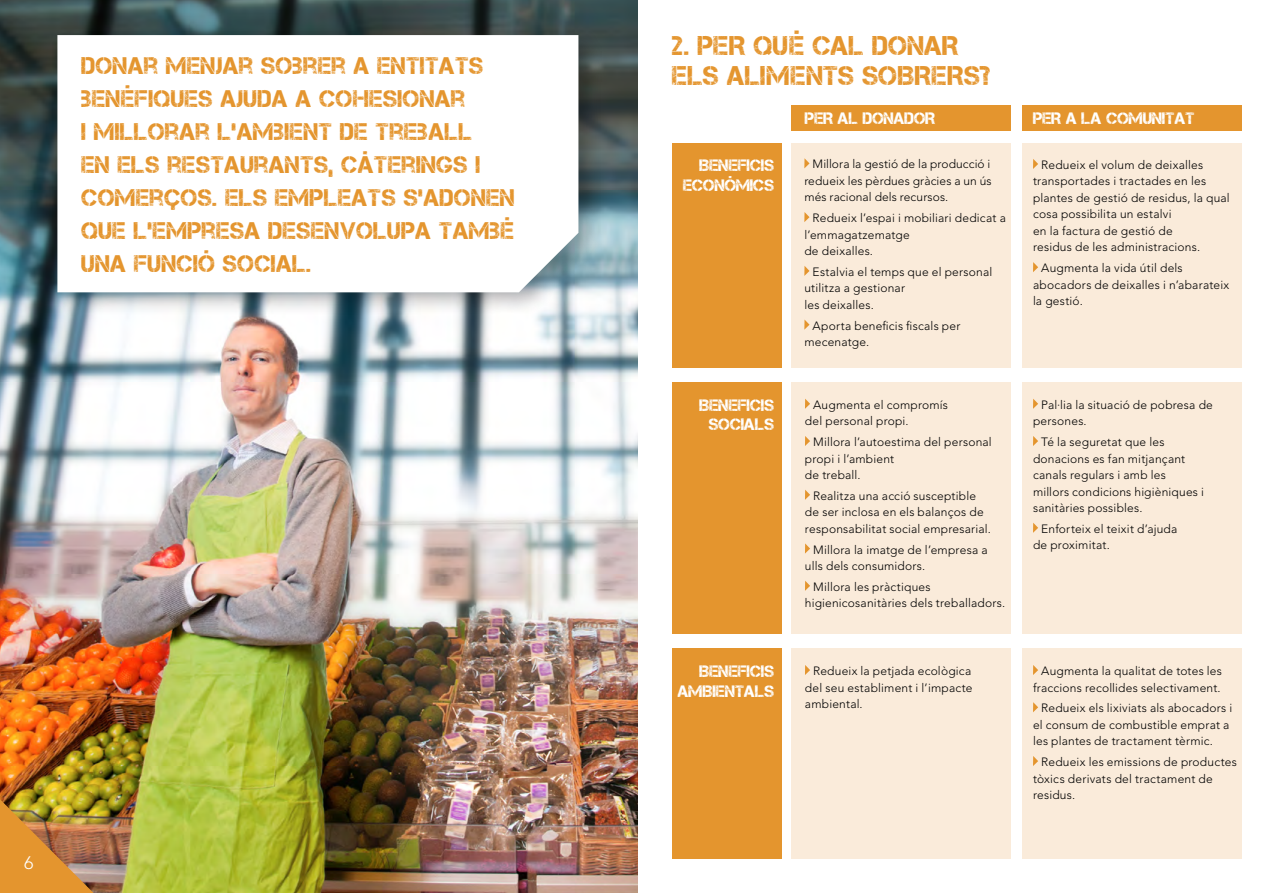
<style>
.page{position:relative;width:1276px;height:893px;background:#fff}
.page>*{position:absolute;margin:0;border:0;box-sizing:border-box;transform-origin:0 0}
.t1{font:27px/30px "Captureit";letter-spacing:.02em;color:#e4952e}
.t2{font:24px/33px "Captureit";letter-spacing:.02em;color:#e4952e}
.t3{font:300 18px "Avenir";color:#fff}
.t4{font:16.5px/19.8px "Captureit";color:#fff;text-align:center}
.t5{font:300 12px/16.5px "Avenir";letter-spacing:.015em;color:#000}
</style>
<div class="page">
<div style="left:791px;top:649px;width:220px;height:210px;background:#faebda"></div>
<div style="left:1022px;top:649px;width:220px;height:210px;background:#faebda"></div>
<img style="left:0;top:0;width:638px;height:893px">
<img style="left:0;top:799px;width:94px;height:94px">
<div style="left:53px;top:30px;width:549px;height:285px;background:#000;opacity:.24"></div>
<svg style="left:57px;top:35px;width:521px;height:257px"></svg>
<div style="left:672px;top:649px;width:109px;height:210px;background:#e4952e"></div>
<svg style="left:1033px;top:665px;width:5px;height:10px"></svg>
<svg style="left:1033px;top:702px;width:5px;height:10px"></svg>
<svg style="left:1033px;top:756px;width:5px;height:10px"></svg>
<div style="left:791px;top:383px;width:220px;height:251px;background:#faebda"></div>
<div style="left:1022px;top:383px;width:220px;height:251px;background:#faebda"></div>
<div style="left:672px;top:383px;width:109px;height:251px;background:#e4952e"></div>
<svg style="left:1033px;top:399px;width:5px;height:10px"></svg>
<svg style="left:1033px;top:436px;width:5px;height:10px"></svg>
<svg style="left:1033px;top:523px;width:5px;height:10px"></svg>
<svg style="left:805px;top:399px;width:5px;height:10px"></svg>
<svg style="left:805px;top:436px;width:5px;height:10px"></svg>
<svg style="left:805px;top:490px;width:5px;height:10px"></svg>
<svg style="left:805px;top:543px;width:5px;height:11px"></svg>
<svg style="left:805px;top:581px;width:5px;height:10px"></svg>
<svg style="left:805px;top:665px;width:5px;height:10px"></svg>
<div style="left:791px;top:143px;width:220px;height:225px;background:#faebda"></div>
<div style="left:1022px;top:143px;width:220px;height:225px;background:#faebda"></div>
<svg style="left:804px;top:158px;width:5px;height:10px"></svg>
<svg style="left:804px;top:212px;width:5px;height:10px"></svg>
<svg style="left:804px;top:266px;width:5px;height:10px"></svg>
<svg style="left:804px;top:320px;width:5px;height:10px"></svg>
<div style="left:672px;top:143px;width:109px;height:225px;background:#e4952e"></div>
<svg style="left:1033px;top:159px;width:5px;height:10px"></svg>
<svg style="left:1033px;top:262px;width:5px;height:10px"></svg>
<div style="left:791px;top:106px;width:220px;height:25px;background:#e4952e"></div>
<div style="left:1022px;top:106px;width:220px;height:25px;background:#e4952e"></div>
<h2 class="t2" style="left:81px;top:49px;width:435px">DONAR MENJAR SOBRER A ENTITATS<br>BENÈFIQUES AJUDA A COHESIONAR<br>I MILLORAR L’AMBIENT DE TREBALL<br>EN ELS RESTAURANTS, CÀTERINGS I<br>COMERC, OS. ELS EMPLEATS S’ADONEN<br>QUE L’EMPRESA DESENVOLUPA TAMBÉ<br>UNA FUNCIÓ SOCIAL.</h2>
<h3 class="t3" style="left:24px;top:852px;width:11px">6</h3>
<h1 class="t1" style="left:672px;top:30px;width:320px">2. PER QUÈ CAL DONAR<br>ELS ALIMENTS SOBRERS?</h1>
<h3 class="t4" style="left:699px;top:155px;width:20px">BENEFICIS</h3>
<h3 class="t4" style="left:683px;top:175px;width:12px">ECON</h3>
<h3 class="t4" style="left:725px;top:175px;width:22px">ÒMICS</h3>
<h3 class="t4" style="left:805px;top:109px;width:70px">PERALDONADOR</h3>
<h3 class="t4" style="left:1033px;top:109px;width:85px">PER ALA COMUNITAT</h3>
<p class="t5" style="left:804px;top:156px;width:189px;text-align:justify;text-indent:8px">Millora la gestió de la producció i redueix les pèrdues gràcies a un ús més racional dels recursos.</p>
<p class="t5" style="left:804px;top:210px;width:203px;text-indent:8px">Redueix l’espai i mobiliari dedicat a l’emmagatzematge<br>de deixalles.</p>
<p class="t5" style="left:804px;top:264px;width:189px;text-indent:8px">Estalvia el temps que el personal utilitza a gestionar<br>les deixalles.</p>
<p class="t5" style="left:804px;top:317px;width:157px;text-indent:8px">Aporta beneficis fiscals per mecenatge.</p>
<p class="t5" style="left:1033px;top:157px;width:198px;text-indent:8px">Redueix el volum de deixalles transportades i tractades en les plantes de gestió de residus, la qual cosa possibilita un estalvi<br>en la factura de gestió de<br>residus de les administracions.</p>
<p class="t5" style="left:1033px;top:260px;width:198px;text-indent:8px">Augmenta la vida útil dels abocadors de deixalles i n’abarateix la gestió.</p>
<h3 class="t4" style="left:699px;top:395px;width:20px">BENEFICIS<br>SOCIALS</h3>
<p class="t5" style="left:1033px;top:396px;width:181px;text-indent:8px">Pal·lia la situació de pobresa de persones.</p>
<p class="t5" style="left:1033px;top:434px;width:173px;text-indent:8px">Té la seguretat que les donacions es fan mitjançant canals regulars i amb les millors condicions higièniques i sanitàries possibles.</p>
<p class="t5" style="left:1033px;top:520px;width:146px;text-indent:8px">Enforteix el teixit d’ajuda de proximitat.</p>
<p class="t5" style="left:805px;top:396px;width:145px;text-indent:8px">Augmenta el compromís del personal propi.</p>
<p class="t5" style="left:805px;top:434px;width:188px;text-indent:8px">Millora l’autoestima del personal propi i l’ambient<br>de treball.</p>
<p class="t5" style="left:805px;top:487px;width:187px;text-align:center">Realitza una acció susceptible<br>de ser inclosa en els balanços de responsabilitat social empresarial.</p>
<p class="t5" style="left:805px;top:541px;width:184px;text-indent:8px">Millora la imatge de l’empresa a ulls dels consumidors.</p>
<p class="t5" style="left:805px;top:578px;width:202px;text-indent:8px">Millora les pràctiques higienicosanitàries dels treballadors.</p>
<h3 class="t4" style="left:699px;top:661px;width:20px">BENEFICIS</h3>
<h3 class="t4" style="left:678px;top:681px;width:11px">AMBIENTALS</h3>
<p class="t5" style="left:805px;top:663px;width:169px;text-align:justify;text-indent:8px">Redueix la petjada ecològica del seu establiment i l’impacte ambiental.</p>
<p class="t5" style="left:1033px;top:663px;width:190px;text-align:right">Augmenta la qualitat de totes les fraccions recollides selectivament.</p>
<p class="t5" style="left:1033px;top:700px;width:201px;text-indent:8px">Redueix els lixiviats als abocadors i el consum de combustible emprat a les plantes de tractament tèrmic.</p>
<p class="t5" style="left:1033px;top:754px;width:205px;text-indent:8px">Redueix les emissions de productes tòxics derivats del tractament de residus.</p>
</div>
